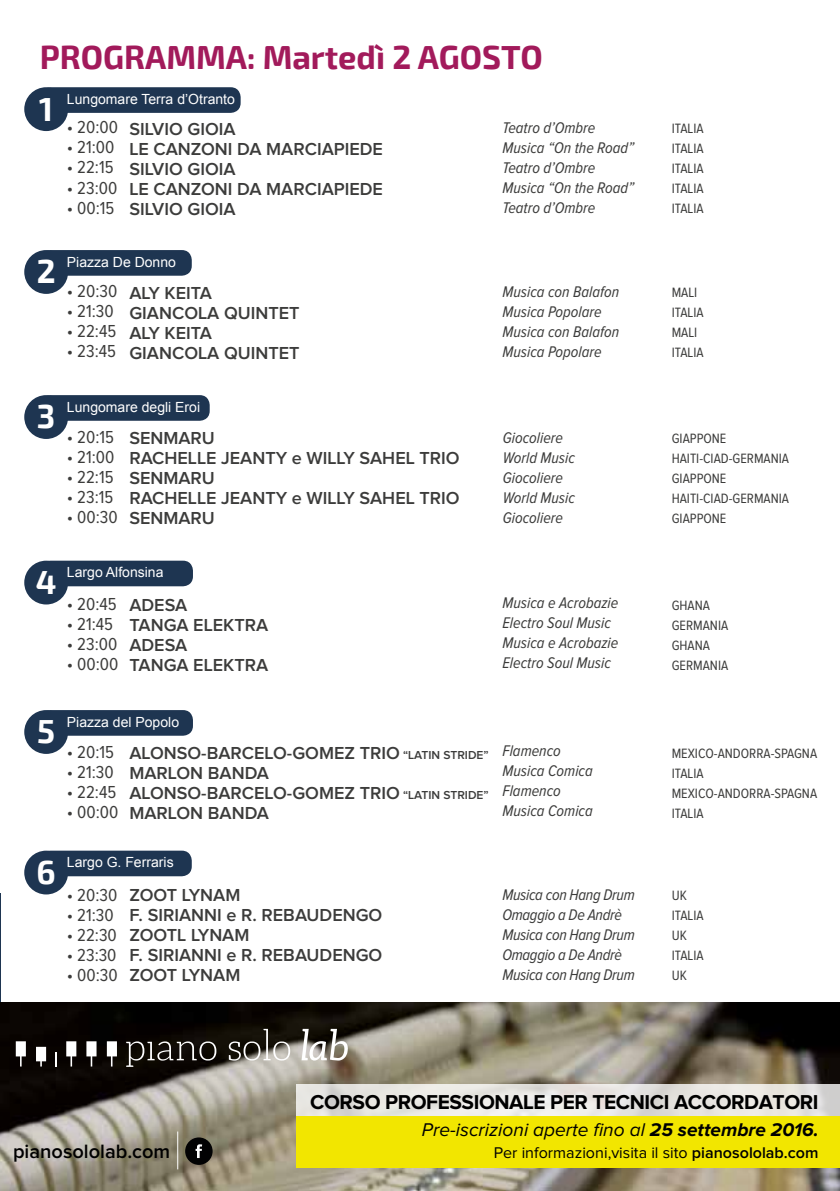
<style>
.page{position:relative;width:840px;height:1191px;background:#fff}
.page>*{position:absolute;margin:0;border:0;box-sizing:border-box;transform-origin:0 0}
.t1{font:700 32.6px "Exo 2";color:#a21a5b}
.t2{font:700 32.6px "Exo 2";color:#fff}
.t3{font:28.8px/34.6px "Arial";color:#000;text-align:center}
.t4{font:700 20.8px "Proxima Nova";letter-spacing:-.02em;color:#000}
.t5{font:600 20px "Proxima Nova";color:#000}
.t6{font:italic 19px "Proxima Nova";color:#000}
.t7{font:600 18px/20px "Proxima Nova";color:#3c3c3b}
.t8{font:18px "Proxima Nova Cond";color:#3c3c3b}
.t9{font:italic 16px/20px "Proxima Nova Cond";color:#3c3c3b}
.t10{font:italic 16px/20px "Proxima Nova Cond";letter-spacing:-.02em;color:#3c3c3b}
.t11{font:16px "Proxima Nova";color:#000}
.t12{font:14px/20px "Proxima Nova Cond";color:#3c3c3b}
.t13{font:14px "Arial";color:#fff}
.s1{font-size:12px}
.s2{font-weight:700}
.s3{font-weight:600}
</style>
<div class="page">
<hr style="left:0;top:893px;width:1px;height:298px;background:#1e3551">
<img style="left:1px;top:1002px;width:838px;height:189px">
<div style="left:296px;top:1116px;width:543px;height:51px;background:#f2e600"></div>
<svg style="left:296px;top:1084px;width:543px;height:32px;background:#e6e4e0"></svg>
<svg style="left:16px;top:1041px;width:10px;height:25px"></svg>
<svg style="left:36px;top:1046px;width:10px;height:20px"></svg>
<svg style="left:86px;top:1041px;width:10px;height:25px"></svg>
<svg style="left:107px;top:1041px;width:10px;height:25px"></svg>
<svg style="left:66px;top:1041px;width:10px;height:25px"></svg>
<svg style="left:55px;top:1052px;width:2px;height:14px"></svg>
<svg style="left:126px;top:1041px;width:90px;height:25px;background:#393631"></svg>
<svg style="left:229px;top:1028px;width:61px;height:32px;background:#534f48"></svg>
<svg style="left:301px;top:1028px;width:46px;height:32px"></svg>
<div style="left:185px;top:1137px;width:27px;height:27px;background:#020203;border-radius:50%"></div>
<svg style="left:195px;top:1144px;width:7px;height:14px"></svg>
<hr style="left:177px;top:1131px;width:1px;height:38px;background:#fff">
<div style="left:40px;top:87px;width:200px;height:26px;background:#1e3551;border-radius:10px"></div>
<div style="left:24px;top:87px;width:44px;height:44px;background:#1e3551;border-radius:50%"></div>
<div style="left:40px;top:250px;width:152px;height:26px;background:#1e3551;border-radius:10px"></div>
<div style="left:24px;top:250px;width:44px;height:44px;background:#1e3551;border-radius:50%"></div>
<div style="left:40px;top:395px;width:169px;height:26px;background:#1e3551;border-radius:10px"></div>
<div style="left:24px;top:395px;width:44px;height:44px;background:#1e3551;border-radius:50%"></div>
<div style="left:40px;top:560px;width:153px;height:26px;background:#1e3551;border-radius:10px"></div>
<div style="left:24px;top:560px;width:44px;height:44px;background:#1e3551;border-radius:50%"></div>
<div style="left:40px;top:710px;width:153px;height:25px;background:#1e3551;border-radius:10px"></div>
<div style="left:24px;top:710px;width:44px;height:44px;background:#1e3551;border-radius:50%"></div>
<div style="left:40px;top:850px;width:152px;height:26px;background:#1e3551;border-radius:10px"></div>
<div style="left:24px;top:850px;width:44px;height:44px;background:#1e3551;border-radius:50%"></div>
<h1 class="t1" style="left:40px;top:38px;width:504px">PROGRAMMA: Martedì 2 AGOSTO</h1>
<h1 class="t2" style="left:39px;top:90px;width:15px">1</h1>
<p class="t13" style="left:67px;top:91px;width:169px">Lungomare Terra d’Otranto</p>
<p class="t8" style="left:67px;top:119px;width:52px">• 20:00</p>
<p class="t8" style="left:67px;top:139px;width:49px">• 21:00</p>
<p class="t8" style="left:67px;top:159px;width:48px">• 22:15</p>
<p class="t8" style="left:67px;top:179px;width:52px">• 23:00</p>
<p class="t8" style="left:67px;top:199px;width:49px">• 00:15</p>
<p class="t7" style="left:129px;top:120px;width:255px">SILVIO GIOIA<br>LE CANZONI DA MARCIAPIEDE<br>SILVIO GIOIA<br>LE CANZONI DA MARCIAPIEDE<br>SILVIO GIOIA</p>
<p class="t9" style="left:502px;top:119px;width:133px">Teatro d’Ombre<br>Musica “On the Road”<br>Teatro d’Ombre<br>Musica “On the Road”<br>Teatro d’Ombre</p>
<p class="t12" style="left:671px;top:119px;width:33px;text-align:justify">ITALIA ITALIA ITALIA ITALIA ITALIA</p>
<h1 class="t2" style="left:37px;top:252px;width:20px">2</h1>
<p class="t13" style="left:67px;top:254px;width:110px">Piazza De Donno</p>
<p class="t8" style="left:67px;top:283px;width:52px">• 20:30</p>
<p class="t8" style="left:67px;top:303px;width:48px">• 21:30</p>
<p class="t8" style="left:67px;top:323px;width:51px">• 22:45</p>
<p class="t8" style="left:67px;top:343px;width:50px">• 23:45</p>
<p class="t7" style="left:129px;top:283px;width:172px">ALY KEITA<br>GIANCOLA QUINTET<br>ALY KEITA<br>GIANCOLA QUINTET</p>
<p class="t9" style="left:502px;top:282px;width:118px">Musica con Balafon<br>Musica Popolare<br>Musica con Balafon<br>Musica Popolare</p>
<p class="t12" style="left:671px;top:283px;width:33px">MALI<br>ITALIA<br>MALI<br>ITALIA</p>
<h1 class="t2" style="left:37px;top:397px;width:20px">3</h1>
<p class="t13" style="left:67px;top:399px;width:135px">Lungomare degli Eroi</p>
<p class="t8" style="left:67px;top:428px;width:49px">• 20:15</p>
<p class="t8" style="left:67px;top:448px;width:49px">• 21:00</p>
<p class="t8" style="left:67px;top:468px;width:48px">• 22:15</p>
<p class="t8" style="left:67px;top:488px;width:48px">• 23:15</p>
<p class="t8" style="left:67px;top:508px;width:52px">• 00:30</p>
<p class="t7" style="left:129px;top:429px;width:331px">SENMARU<br>RACHELLE JEANTY e WILLY SAHEL TRIO<br>SENMARU<br>RACHELLE JEANTY e WILLY SAHEL TRIO<br>SENMARU</p>
<p class="t9" style="left:502px;top:428px;width:74px">Giocoliere<br>World Music<br>Giocoliere<br>World Music<br>Giocoliere</p>
<p class="t12" style="left:671px;top:428px;width:119px">GIAPPONE<br>HAITI-CIAD-GERMANIA<br>GIAPPONE<br>HAITI-CIAD-GERMANIA<br>GIAPPONE</p>
<h1 class="t2" style="left:36px;top:563px;width:22px">4</h1>
<p class="t13" style="left:67px;top:564px;width:98px">Largo Alfonsina</p>
<p class="t8" style="left:67px;top:595px;width:51px">• 20:45</p>
<p class="t8" style="left:67px;top:615px;width:48px">• 21:45</p>
<p class="t8" style="left:67px;top:635px;width:52px">• 23:00</p>
<p class="t8" style="left:67px;top:655px;width:53px">• 00:00</p>
<p class="t7" style="left:129px;top:596px;width:140px">ADESA<br>TANGA ELEKTRA<br>ADESA<br>TANGA ELEKTRA</p>
<p class="t9" style="left:502px;top:593px;width:117px">Musica e Acrobazie<br>Electro Soul Music<br>Musica e Acrobazie<br>Electro Soul Music</p>
<p class="t12" style="left:671px;top:595px;width:58px">GHANA<br>GERMANIA<br>GHANA<br>GERMANIA</p>
<h1 class="t2" style="left:37px;top:712px;width:19px">5</h1>
<p class="t13" style="left:67px;top:714px;width:114px">Piazza del Popolo</p>
<p class="t8" style="left:67px;top:743px;width:49px">• 20:15</p>
<p class="t8" style="left:67px;top:763px;width:48px">• 21:30</p>
<p class="t8" style="left:67px;top:783px;width:51px">• 22:45</p>
<p class="t8" style="left:67px;top:803px;width:53px">• 00:00</p>
<p class="t7" style="left:129px;top:744px;width:360px">ALONSO-BARCELO-GOMEZ TRIO <span class="s1">“LATIN STRIDE”<br></span>MARLON BANDA<br>ALONSO-BARCELO-GOMEZ TRIO <span class="s1">“LATIN STRIDE”<br></span>MARLON BANDA</p>
<p class="t9" style="left:502px;top:741px;width:92px">Flamenco<br>Musica Comica<br>Flamenco<br>Musica Comica</p>
<p class="t12" style="left:671px;top:743px;width:147px">MEXICO-ANDORRA-SPAGNA<br>ITALIA<br>MEXICO-ANDORRA-SPAGNA<br>ITALIA</p>
<h1 class="t2" style="left:37px;top:853px;width:21px">6</h1>
<p class="t13" style="left:67px;top:854px;width:108px">Largo G. Ferraris</p>
<p class="t8" style="left:67px;top:887px;width:52px">• 20:30</p>
<p class="t8" style="left:67px;top:907px;width:48px">• 21:30</p>
<p class="t8" style="left:67px;top:927px;width:51px">• 22:30</p>
<p class="t8" style="left:67px;top:947px;width:51px">• 23:30</p>
<p class="t8" style="left:67px;top:967px;width:52px">• 00:30</p>
<p class="t7" style="left:129px;top:886px;width:254px">ZOOT LYNAM<br>F. SIRIANNI e R. REBAUDENGO<br>ZOOTL LYNAM<br>F. SIRIANNI e R. REBAUDENGO<br>ZOOT LYNAM</p>
<p class="t10" style="left:502px;top:885px;width:134px">Musica con Hang Drum<br>Omaggio a De Andrè<br>Musica con Hang Drum<br>Omaggio a De Andrè<br>Musica con Hang Drum</p>
<p class="t12" style="left:671px;top:885px;width:33px">UK<br>ITALIA<br>UK<br>ITALIA<br>UK</p>
<h2 class="t3" style="left:348px;top:1077px;width:145px">SPONSOR<br>750 €</h2>
<p class="t4" style="left:310px;top:1092px;width:509px">CORSO PROFESSIONALE PER TECNICI ACCORDATORI</p>
<p class="t6" style="left:422px;top:1120px;width:398px">Pre-iscrizioni aperte fino al <span class="s2">25 settembre 2016.</span></p>
<p class="t5" style="left:13px;top:1142px;width:159px">pianosololab.com</p>
<p class="t11" style="left:493px;top:1145px;width:326px">Per informazioni,visita il sito <span class="s3">pianosololab.com</span></p>
</div>
